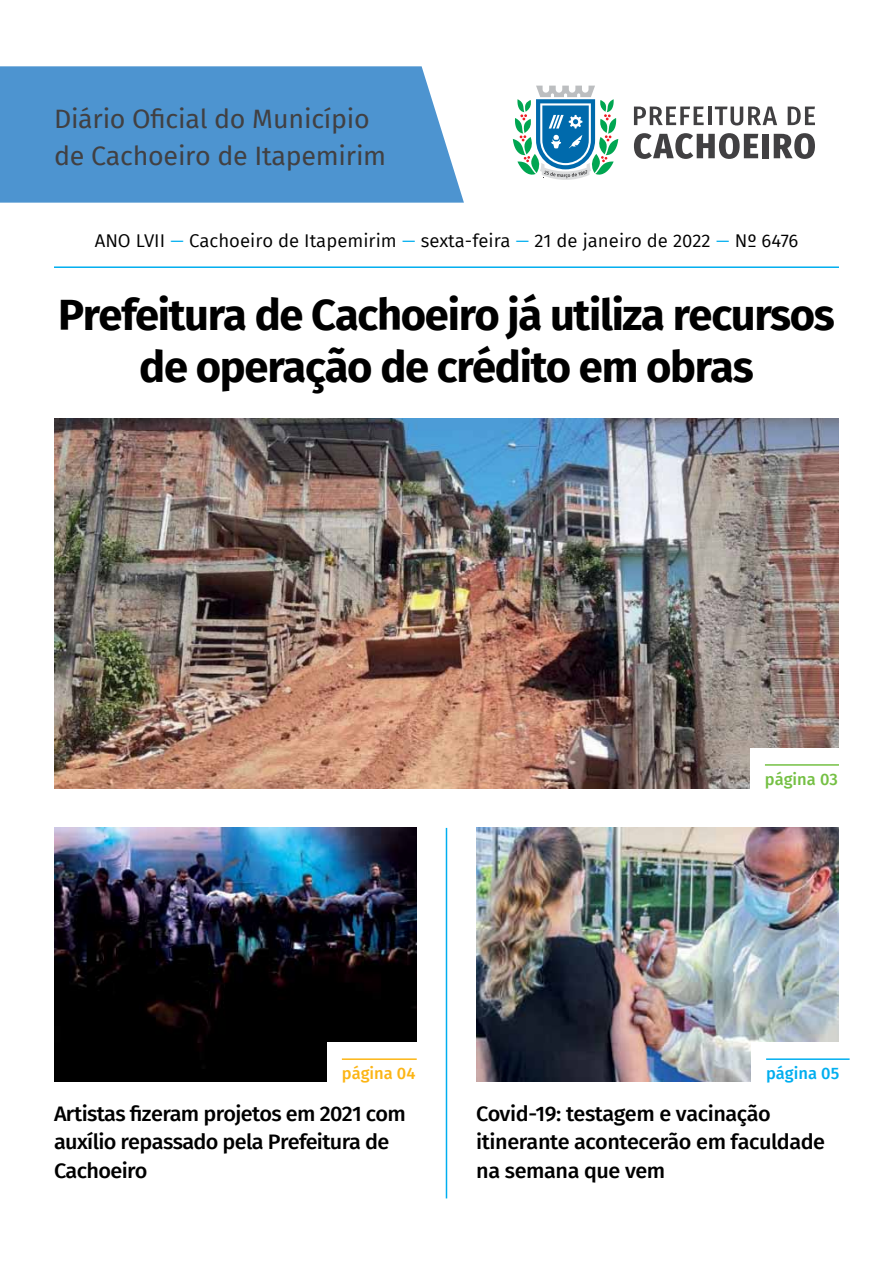
<style>
.page{position:relative;width:893px;height:1263px;background:#fff}
.page>*{position:absolute;margin:0;border:0;box-sizing:border-box;transform-origin:0 0}
.t1{font:700 43.5px/52.5px "Fira Sans";letter-spacing:-.03em;color:#000;text-align:center}
.t2{font:25.95px/37.5px "Fira Sans";letter-spacing:-.01em;color:#414042}
.t3{font:500 21px/28.5px "Fira Sans";letter-spacing:-.03em;color:#000}
.t4{font:18px "Fira Sans";color:#000}
.t5{font:500 16.5px "Fira Sans";color:#fcb515}
.t6{font:500 16.5px "Fira Sans";color:#00aeef}
.t7{font:500 16.5px "Fira Sans";color:#75c044}
.s1{color:#00aeef}
</style>
<div class="page">
<img style="left:54px;top:418px;width:785px;height:371px">
<div style="left:0;top:66px;width:464px;height:137px;background:#4d94d0"></div>
<img style="left:54px;top:828px;width:363px;height:253px">
<div style="left:327px;top:1042px;width:102px;height:41px;background:#fff"></div>
<hr style="left:342px;top:1058px;width:75px;height:2px;background:#fcb515">
<hr style="left:54px;top:266px;width:785px;height:2px;background:#00aeef">
<img style="left:476px;top:828px;width:363px;height:253px">
<div style="left:751px;top:1042px;width:111px;height:41px;background:#fff"></div>
<hr style="left:766px;top:1058px;width:84px;height:2px;background:#00aeef">
<div style="left:750px;top:748px;width:102px;height:41px;background:#fff"></div>
<hr style="left:765px;top:764px;width:74px;height:2px;background:#75c044">
<hr style="left:446px;top:828px;width:1px;height:370px;background:#00aeef">
<svg style="left:513px;top:86px;width:105px;height:94px"></svg>
<svg style="left:634px;top:107px;width:70px;height:18px"></svg>
<hr style="left:708px;top:107px;width:3px;height:18px;background:#414042">
<svg style="left:715px;top:107px;width:62px;height:19px"></svg>
<svg style="left:788px;top:107px;width:27px;height:18px"></svg>
<svg style="left:634px;top:133px;width:124px;height:26px"></svg>
<div style="left:762px;top:134px;width:7px;height:24px;background:#414042"></div>
<svg style="left:774px;top:133px;width:41px;height:26px"></svg>
<p class="t2" style="left:54px;top:99px;width:334px">Diário Oficial do Município de Cachoeiro de Itapemirim</p>
<p class="t4" style="left:95px;top:227px;width:705px">ANO LVII <span class="s1">–</span> Cachoeiro de Itapemirim <span class="s1">–</span> sexta-feira <span class="s1">–</span> 21 de janeiro de 2022 <span class="s1">–</span> Nº 6476</p>
<h1 class="t1" style="left:58px;top:285px;width:778px">Prefeitura de Cachoeiro já utiliza recursos de operação de crédito em obras</h1>
<p class="t7" style="left:765px;top:766px;width:74px">página 03</p>
<p class="t5" style="left:342px;top:1060px;width:75px">página 04</p>
<p class="t3" style="left:54px;top:1098px;width:353px">Artistas fizeram projetos em 2021 com auxílio repassado pela Prefeitura de<br>Cachoeiro</p>
<p class="t6" style="left:766px;top:1060px;width:75px">página 05</p>
<p class="t3" style="left:476px;top:1098px;width:350px">Covid-19: testagem e vacinação itinerante acontecerão em faculdade na semana que vem</p>
</div>
